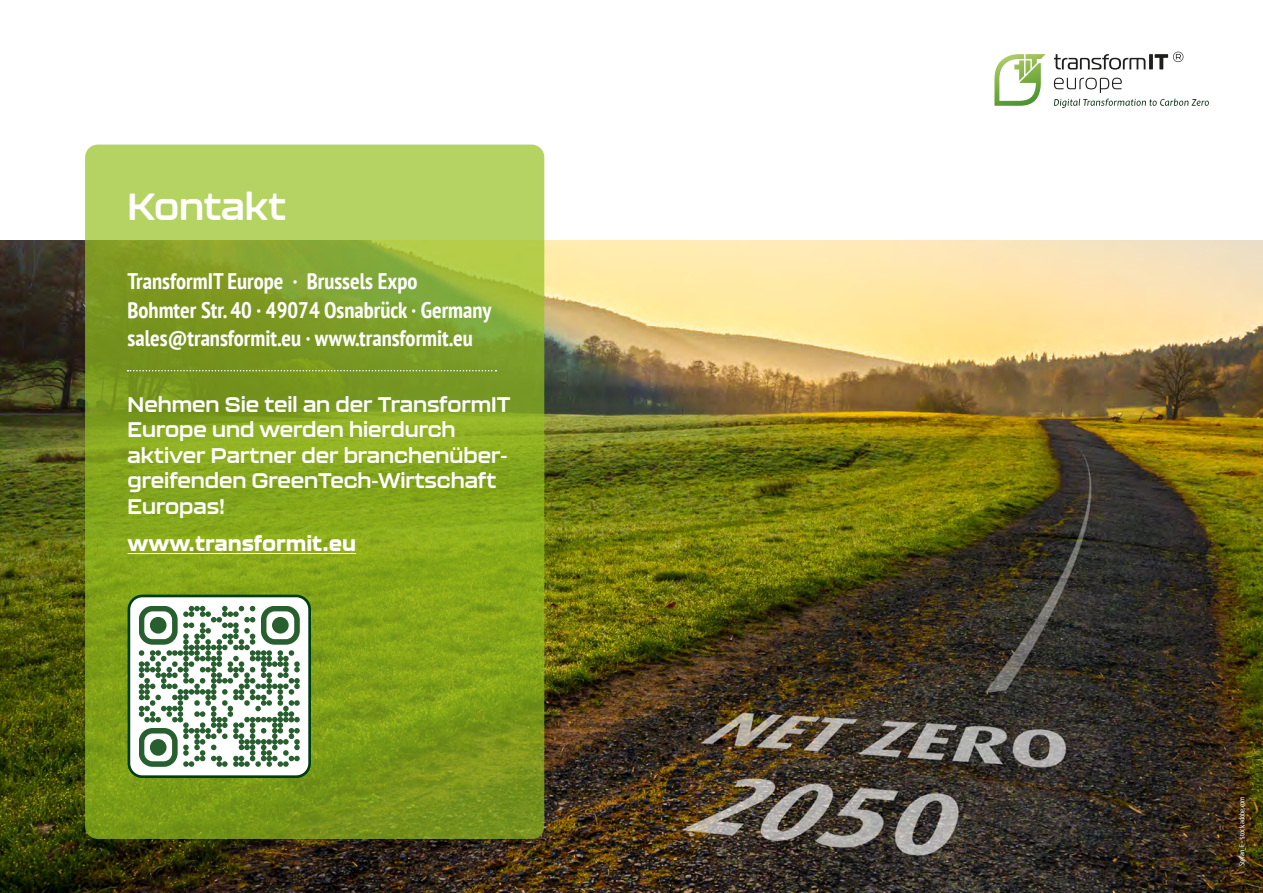
<style>
.page{position:relative;width:1263px;height:893px;background:#fff}
.page>*{position:absolute;margin:0;border:0;box-sizing:border-box;transform-origin:0 0}
.t1{font:700 37.5px "Kallisto";letter-spacing:-.005em;color:#fff}
.t2{font:700 condensed 22.5px/28.5px "PT Sans";color:#fff}
.t3{font:700 21px/25.5px "Kallisto";color:#fff}
.t4{font:800 21px "Kallisto";color:#fff}
.t5{font:condensed 7.5px "PT Sans";color:#fff}
</style>
<div class="page">
<img style="left:0;top:240px;width:1263px;height:653px">
<svg style="left:85px;top:145px;width:459px;height:694px;background:#8aa929"></svg>
<hr style="left:128px;top:553px;width:228px;height:1px;background:#fff">
<svg style="left:129px;top:596px;width:181px;height:181px"></svg>
<svg style="left:139px;top:606px;width:116px;height:39px"></svg>
<div style="left:150px;top:617px;width:17px;height:17px;background:#285f2f;border-radius:8px"></div>
<svg style="left:261px;top:606px;width:39px;height:39px"></svg>
<div style="left:272px;top:617px;width:17px;height:17px;background:#285f2f;border-radius:8px"></div>
<svg style="left:139px;top:728px;width:39px;height:39px"></svg>
<div style="left:150px;top:739px;width:17px;height:17px;background:#285f2f;border-radius:8px"></div>
<div style="left:128px;top:595px;width:183px;height:183px;border:3px solid #003c14;border-radius:13px"></div>
<svg style="left:128px;top:370px;width:368px;height:1px"></svg>
<svg style="left:1054px;top:54px;width:91px;height:16px"></svg>
<svg style="left:1149px;top:54px;width:4px;height:15px"></svg>
<svg style="left:1054px;top:78px;width:68px;height:15px"></svg>
<svg style="left:994px;top:54px;width:52px;height:52px"></svg>
<svg style="left:1054px;top:99px;width:155px;height:9px"></svg>
<svg style="left:1155px;top:52px;width:28px;height:17px"></svg>
<h1 class="t1" style="left:128px;top:184px;width:160px">Kontakt</h1>
<p class="t2" style="left:128px;top:266px;width:365px">TransformIT Europe · Brussels Expo<br>Bohmter Str. 40 · 49074 Osnabrück · Germany sales@transformit.eu · www.transformit.eu</p>
<p class="t3" style="left:128px;top:391px;width:384px">Nehmen Sie teil an der TransformIT<br>Europe und werden hierdurch aktiver Partner der branchenüber&shy;greifenden GreenTech-Wirtschaft<br>Europas!</p>
<p class="t4" style="left:128px;top:531px;width:230px">www.transformit.eu</p>
<p class="t5" style="left:1237px;top:866px;width:71px;rotate:-90deg">Stefan_E– stock.adobe.com</p>
</div>
